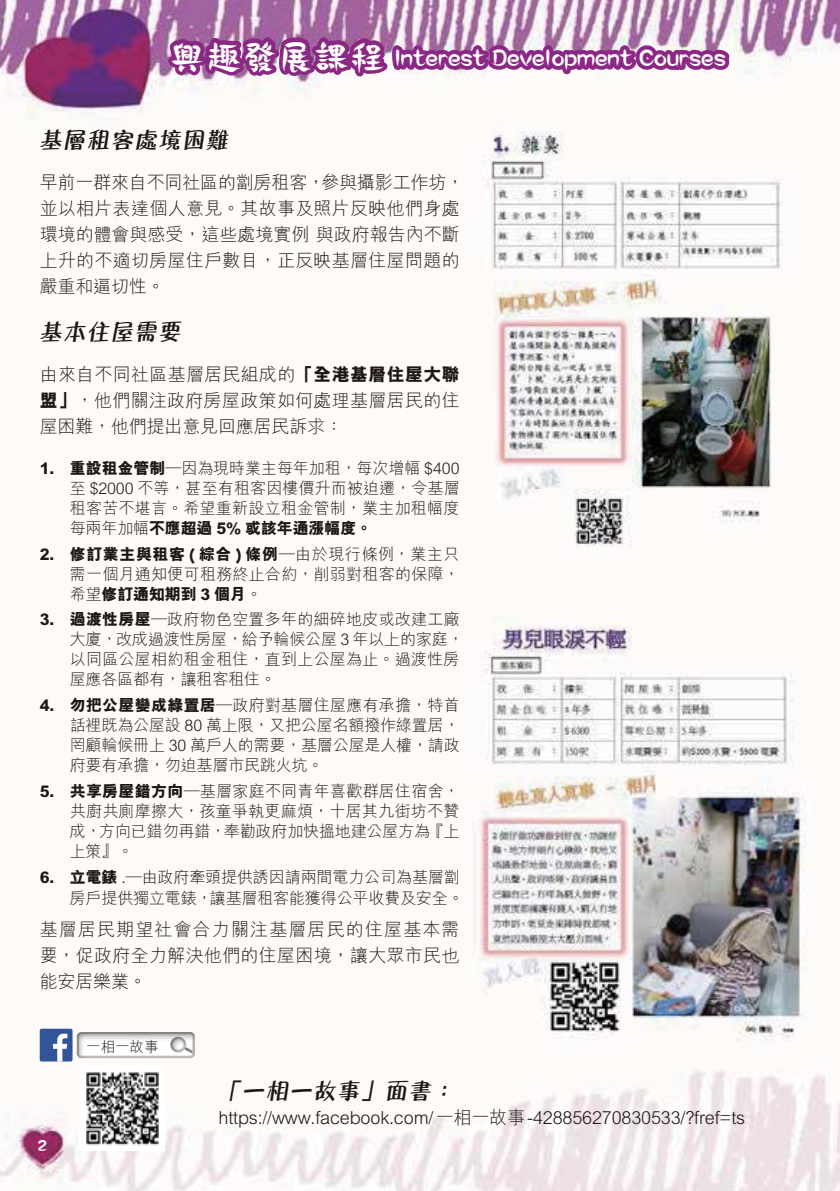
<style>
.page{position:relative;width:840px;height:1191px;background:#fff}
.page>*{position:absolute;margin:0;border:0;box-sizing:border-box;transform-origin:0 0}
.t1{font:24px "M Windy HK Bold E Ten B5 H";color:#fff}
.t2{font:24px "M Marker HK Bold E Ten B5 H";letter-spacing:-.01em;color:#1f1714}
.t3{font:18px/26px "M Hei HK Light E Ten B5 H";letter-spacing:.015em;color:#1f1714;text-align:justify}
.t4{font:18px "M Hei HK Light E Ten B5 H";letter-spacing:-.01em;color:#1f1714}
.t5{font:16px/20px "M Hei HK Light E Ten B5 H";letter-spacing:-.005em;color:#1f1714;text-align:justify}
.t6{font:16px/20px "M Hei HK Light E Ten B5 H";letter-spacing:.015em;color:#1f1714}
.t7{font:16px "M Hei HK Xbold E Ten B5 H";letter-spacing:-.01em;color:#1f1714}
.t8{font:16px "M Hei HK Xbold E Ten B5 H";letter-spacing:.035em;color:#1f1714}
.t9{font:16px "M Windy HK Bold E Ten B5 H";color:#fff}
.t10{font:14.4px "M Hei HK Light E Ten B5 H";color:#1f1714}
.s1{font-size:36px}
.s2{font-family:"M Hei HK Xbold E Ten B5 H"}
.s3{font-family:"M Hei HK Light E Ten B5 H"}
</style>
<div class="page">
<img style="left:0;top:0;width:839px;height:1191px">
<div style="left:40px;top:1028px;width:32px;height:33px;background:#325499;border-radius:2px"></div>
<svg style="left:53px;top:1033px;width:14px;height:28px"></svg>
<img style="left:77px;top:1032px;width:118px;height:26px">
<img style="left:170px;top:1036px;width:16px;height:16px">
<svg style="left:173px;top:1039px;width:20px;height:14px"></svg>
<img style="left:80px;top:1065px;width:85px;height:85px">
<img style="left:471px;top:97px;width:338px;height:476px">
<img style="left:471px;top:593px;width:338px;height:475px">
<svg style="left:162px;top:0;width:573px;height:134px"></svg>
<h1 class="t1" style="left:169px;top:48px;width:558px"><span class="s1">興趣發展課程</span> Interest Development Courses</h1>
<h1 class="t2" style="left:40px;top:131px;width:192px">基層租客處境困難</h1>
<p class="t3" style="left:40px;top:171px;width:426px;text-align:left">早前一群來自不同社區的劏房租客，參與攝影工作坊，並以相片表達個人意見。其故事及照片反映他們身處環境的體會與感受，這些處境實例 與政府報告內不斷上升的不適切房屋住戶數目，正反映基層住屋問題的嚴重和逼切性。</p>
<h1 class="t2" style="left:40px;top:323px;width:144px">基本住屋需要</h1>
<p class="t3" style="left:40px;top:363px;width:421px">由來自不同社區基層居民組成的<span class="s2">「全港基層住屋大聯盟」</span>，他們關注政府房屋政策如何處理基層居民的住屋困難，他們提出意見回應居民訴求：</p>
<p class="t5" style="left:70px;top:460px;width:391px;text-indent:-30px"><span class="s2">1. 重設租金管制—</span>因為現時業主每年加租，每次增幅 $400至 $2000 不等，甚至有租客因樓價升而被迫遷，令基層租客苦不堪言。希望重新設立租金管制，業主加租幅度</p>
<p class="t7" style="left:70px;top:522px;width:304px"><span class="s3">每兩年加幅</span>不應超過 5% 或該年通漲幅度。</p>
<p class="t8" style="left:40px;top:548px;width:421px">2. 修訂業主與租客 ( 綜合 ) 條例—<span class="s3">由於現行條例，業主只</span></p>
<p class="t6" style="left:70px;top:566px;width:391px">需一個月通知便可租務終止合約，削弱對租客的保障，</p>
<p class="t7" style="left:70px;top:588px;width:194px"><span class="s3">希望</span>修訂通知期到 3 個月<span class="s3">。</span></p>
<p class="t6" style="left:70px;top:611px;width:395px;text-indent:-30px"><span class="s2">3. 過渡性房屋—</span>政府物色空置多年的細碎地皮或改建工廠大廈，改成過渡性房屋，給予輪候公屋 3 年以上的家庭，以同區公屋相約租金租住，直到上公屋為止。過渡性房屋應各區都有，讓租客租住。</p>
<p class="t5" style="left:70px;top:697px;width:391px;text-indent:-30px"><span class="s2">4. 勿把公屋變成綠置居—</span>政府對基層住屋應有承擔，特首話裡既為公屋設 80 萬上限，又把公屋名額撥作綠置居，罔顧輪候冊上 30 萬戶人的需要，基層公屋是人權，請政府要有承擔，勿迫基層市民跳火坑。</p>
<p class="t5" style="left:70px;top:783px;width:391px;text-indent:-30px"><span class="s2">5. 共享房屋錯方向—</span>基層家庭不同青年喜歡群居住宿舍，共廚共廁摩擦大，孩童爭執更麻煩，十居其九街坊不贊成，方向已錯勿再錯，奉勸政府加快搵地建公屋方為『上上策』。</p>
<p class="t5" style="left:40px;top:868px;width:425px;line-height:21px;text-align:right"><span class="s2">6. 立電錶</span> .—由政府牽頭提供誘因請兩間電力公司為基層劏房戶提供獨立電錶，讓基層租客能獲得公平收費及安全。</p>
<p class="t3" style="left:40px;top:918px;width:421px">基層居民期望社會合力關注基層居民的住屋基本需要，促政府全力解決他們的住屋困境，讓大眾市民也能安居樂業。</p>
<p class="t9" style="left:38px;top:1139px;width:11px">2</p>
<p class="t10" style="left:86px;top:1040px;width:74px">一相一故事</p>
<h1 class="t2" style="left:218px;top:1082px;width:263px">「一相一故事」面書：　</h1>
<p class="t4" style="left:218px;top:1110px;width:528px">https://www.facebook.com/一相一故事-428856270830533/?fref=ts</p>
</div>
